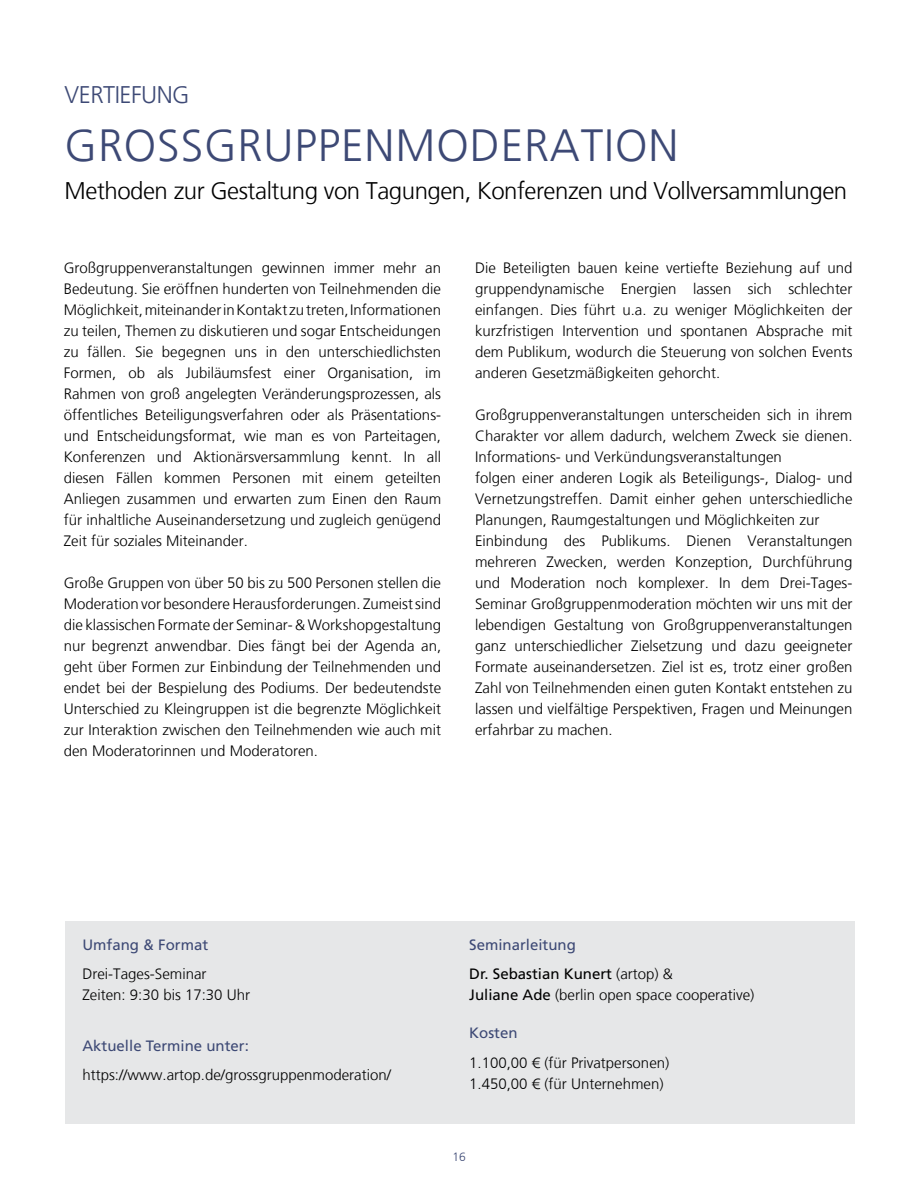
<style>
.page{position:relative;width:918px;height:1188px;background:#fff}
.page>*{position:absolute;margin:0;border:0;box-sizing:border-box;transform-origin:0 0}
.t1{font:300 45px "Frutiger LT";letter-spacing:.02em;color:#3d4975}
.t2{font:300 24px "Frutiger LT";letter-spacing:-.02em;color:#000}
.t3{font:300 24px "Frutiger LT";letter-spacing:-.02em;color:#3d4975}
.t4{font:300 15px/21px "Frutiger LT";color:#000;text-align:justify}
.t5{font:15px "Frutiger LT Com";color:#3d4975}
.t6{font:15px/29.5px "Frutiger LT Com";color:#000}
.t7{font:300 12px "Frutiger LT";color:#3d4975}
.s1{color:#3d4975}
.s2{font-family:"Frutiger LT";font-weight:300}
.s3{font-family:"Frutiger LT Com";font-weight:400}
</style>
<div class="page">
<div style="left:65px;top:921px;width:790px;height:203px;background:#e6e7e8"></div>
<h2 class="t3" style="left:65px;top:81px;width:127px">VERTIEFUNG</h2>
<h1 class="t1" style="left:65px;top:120px;width:615px">GROSSGRUPPENMODERATION</h1>
<h2 class="t2" style="left:65px;top:177px;width:784px">Methoden zur Gestaltung von Tagungen, Konferenzen und Vollversammlungen</h2>
<p class="t4" style="left:64px;top:258px;width:379px">Großgruppenveranstaltungen gewinnen immer mehr an Bedeutung. Sie eröffnen hunderten von Teilnehmenden die Möglichkeit, miteinander in Kontakt zu treten, Informationen zu teilen, Themen zu diskutieren und sogar Entscheidungen zu fällen. Sie begegnen uns in den unterschiedlichsten Formen, ob als Jubiläumsfest einer Organisation, im Rahmen von groß angelegten Veränderungsprozessen, als öffentliches Beteiligungsverfahren oder als Präsentations&shy;und Entscheidungsformat, wie man es von Parteitagen, Konferenzen und Aktionärsversammlung kennt. In all diesen Fällen kommen Personen mit einem geteilten Anliegen zusammen und erwarten zum Einen den Raum für inhaltliche Auseinandersetzung und zugleich genügend Zeit für soziales Miteinander.</p>
<p class="t4" style="left:64px;top:573px;width:379px">Große Gruppen von über 50 bis zu 500 Personen stellen die Moderation vor besondere Herausforderungen. Zumeist sind die klassischen Formate der Seminar- &amp; Workshopgestaltung nur begrenzt anwendbar. Dies fängt bei der Agenda an, geht über Formen zur Einbindung der Teilnehmenden und endet bei der Bespielung des Podiums. Der bedeutendste Unterschied zu Kleingruppen ist die begrenzte Möglichkeit zur Interaktion zwischen den Teilnehmenden wie auch mit den Moderatorinnen und Moderatoren.</p>
<p class="t4" style="left:475px;top:258px;width:379px">Die Beteiligten bauen keine vertiefte Beziehung auf und gruppendynamische Energien lassen sich schlechter einfangen. Dies führt u.a. zu weniger Möglichkeiten der kurzfristigen Intervention und spontanen Absprache mit dem Publikum, wodurch die Steuerung von solchen Events anderen Gesetzmäßigkeiten gehorcht.</p>
<p class="t4" style="left:475px;top:405px;width:379px;text-align:left">Großgruppenveranstaltungen unterscheiden sich in ihrem Charakter vor allem dadurch, welchem Zweck sie dienen.<br>Informations- und Verkündungsveranstaltungen<br>folgen einer anderen Logik als Beteiligungs-, Dialog- und Vernetzungstreffen. Damit einher gehen unterschiedliche Planungen, Raumgestaltungen und Möglichkeiten zur Einbindung des Publikums. Dienen Veranstaltungen mehreren Zwecken, werden Konzeption, Durchführung und Moderation noch komplexer. In dem Drei-Tages-Seminar Großgruppenmoderation möchten wir uns mit der lebendigen Gestaltung von Großgruppenveranstaltungen ganz unterschiedlicher Zielsetzung und dazu geeigneter Formate auseinandersetzen. Ziel ist es, trotz einer großen Zahl von Teilnehmenden einen guten Kontakt entstehen zu lassen und vielfältige Perspektiven, Fragen und Meinungen erfahrbar zu machen.</p>
<p class="t5" style="left:82px;top:936px;width:127px">Umfang &amp; Format</p>
<p class="t4" style="left:82px;top:964px;width:169px">Drei-Tages-Seminar<br>Zeiten: 9:30 bis 17:30 Uhr</p>
<p class="t5" style="left:82px;top:1037px;width:168px">Aktuelle Termine unter:</p>
<p class="t4" style="left:82px;top:1065px;width:310px">https://www.artop.de/grossgruppenmoderation/</p>
<p class="t6" style="left:469px;top:930px;width:205px"><span class="s1">Seminarleitung<br></span>Dr. Sebastian Kunert <span class="s2">(artop) &amp;</span></p>
<p class="t4" style="left:469px;top:985px;width:287px"><span class="s3">Juliane Ade</span> (berlin open space cooperative)</p>
<p class="t5" style="left:469px;top:1024px;width:50px">Kosten</p>
<p class="t4" style="left:469px;top:1052px;width:202px">1.100,00 € (für Privatpersonen)<br>1.450,00 € (für Unternehmen)</p>
<p class="t7" style="left:453px;top:1150px;width:15px">16</p>
</div>
